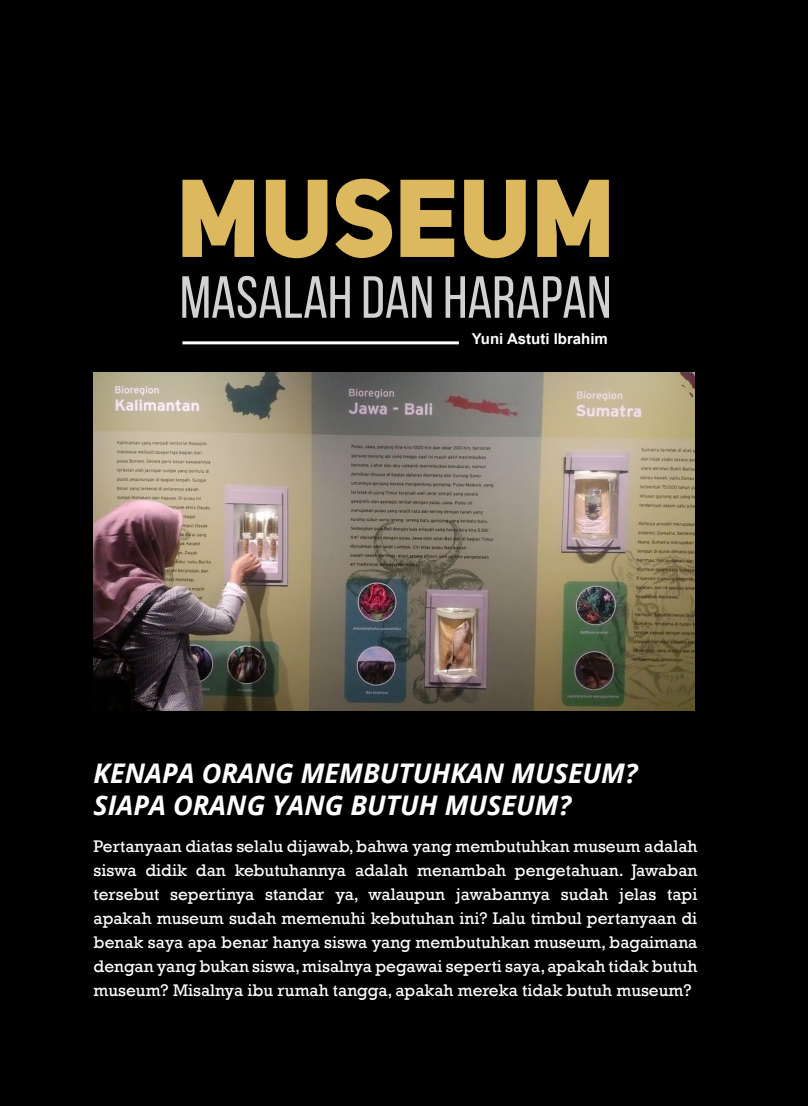
<style>
.page{position:relative;width:808px;height:1106px;background:#000}
.page>*{position:absolute;margin:0;border:0;box-sizing:border-box;transform-origin:0 0}
.footnote{font:59.25px "Bebas Neue";color:#d1d2d4}
.ISI_0{font:italic 700 27px/32.4px "Open Sans";color:#fff}
.ISI_0-2{font:17.25px/24px "Rockwell";color:#fff;text-align:justify}
.footnote-2{font:700 15px "Arial";color:#fff}
</style>
<div class="page">
<img style="left:94px;top:372px;width:601px;height:338px">
<hr style="left:182px;top:341px;width:277px;height:3px;background:#fff">
<svg style="left:182px;top:179px;width:427px;height:88px;fill:#dcb95f"></svg>
<p class="footnote" style="left:180px;top:265px;width:433px">MASALAH DAN HARAPAN</p>
<p class="footnote-2" style="left:472px;top:329px;width:138px">Yuni Astuti Ibrahim</p>
<p class="ISI_0" style="left:94px;top:756px;width:545px">KENAPA ORANG MEMBUTUHKAN MUSEUM?<br>SIAPA ORANG YANG BUTUH MUSEUM?</p>
<p class="ISI_0-2" style="left:94px;top:834px;width:605px">Pertanyaan diatas selalu dijawab, bahwa yang membutuhkan museum adalah siswa didik dan kebutuhannya adalah menambah pengetahuan. Jawaban tersebut sepertinya standar ya, walaupun jawabannya sudah jelas tapi apakah museum sudah memenuhi kebutuhan ini? Lalu timbul pertanyaan di benak saya apa benar hanya siswa yang membutuhkan museum, bagaimana dengan yang bukan siswa, misalnya pegawai seperti saya, apakah tidak butuh museum? Misalnya ibu rumah tangga, apakah mereka tidak butuh museum?</p>
</div>
